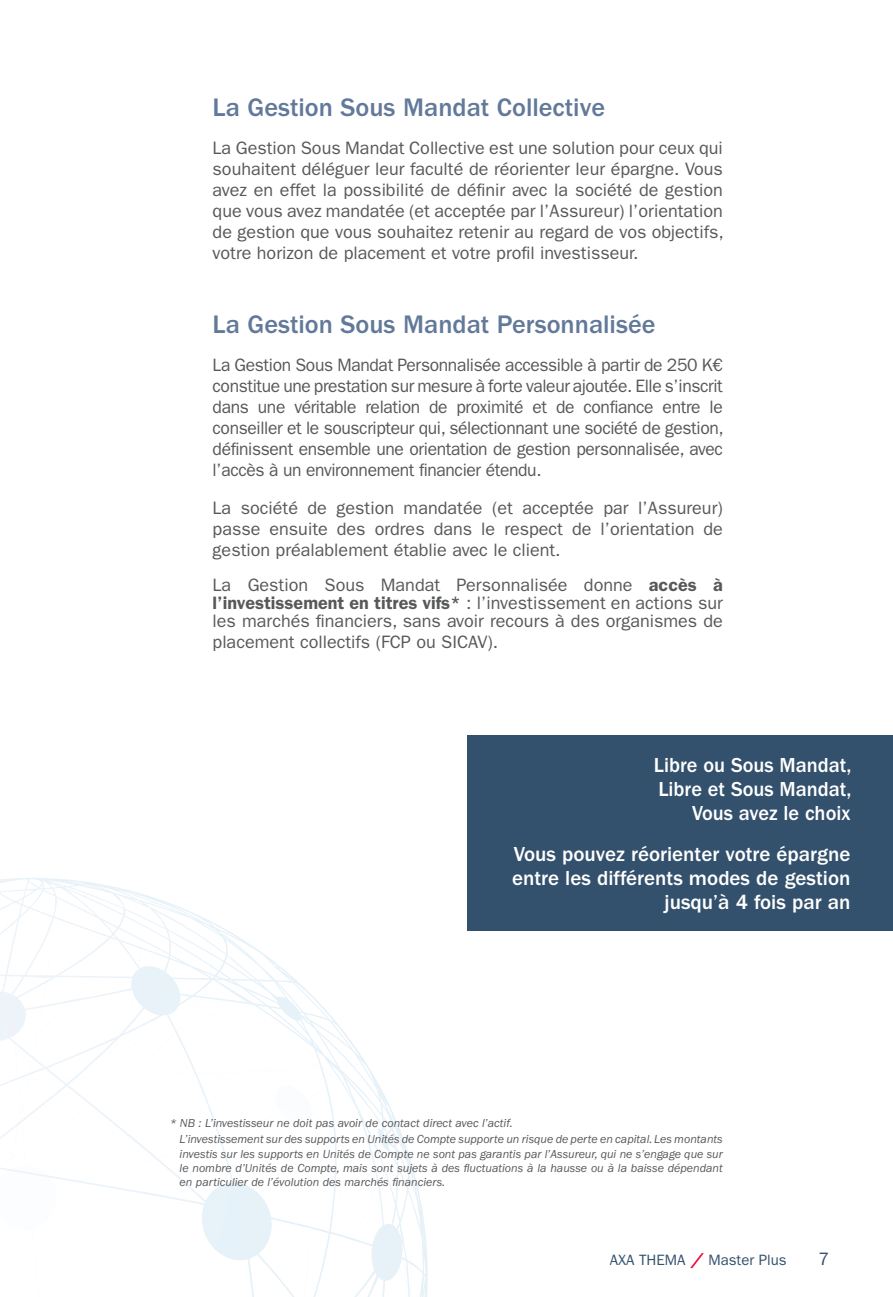
<style>
.page{position:relative;width:893px;height:1297px;background:#fff}
.page>*{position:absolute;margin:0;border:0;box-sizing:border-box;transform-origin:0 0}
.t1{font:500 26.25px "ITC Franklin Gothic Std";color:#627999}
.t2{font:500 21px/24px "ITC Franklin Gothic Std";color:#fff;text-align:right}
.t3{font:18px/21px "ITC Franklin Gothic Std";color:#57585a;text-align:justify}
.t4{font:18px "ITC Franklin Gothic Std";color:#33516d}
.t5{font:15px "ITC Franklin Gothic Std";color:#33516d}
.t6{font:italic 12px/14.4px "ITC Franklin Gothic Std";color:#57585a}
.s1{font-weight:600}
</style>
<div class="page">
<svg style="left:690px;top:1253px;width:14px;height:15px"></svg>
<svg style="left:0;top:878px;width:428px;height:419px"></svg>
<svg style="left:370px;top:1224px;width:33px;height:57px"></svg>
<svg style="left:128px;top:966px;width:56px;height:53px"></svg>
<svg style="left:275px;top:996px;width:28px;height:26px"></svg>
<svg style="left:377px;top:1128px;width:13px;height:23px"></svg>
<svg style="left:197px;top:1183px;width:79px;height:82px"></svg>
<svg style="left:0;top:991px;width:28px;height:52px"></svg>
<div style="left:468px;top:736px;width:425px;height:195px;background:#33516d"></div>
<h1 class="t1" style="left:213px;top:92px;width:394px">La Gestion Sous Mandat Collective</h1>
<p class="t3" style="left:213px;top:137px;width:513px">La Gestion Sous Mandat Collective est une solution pour ceux qui souhaitent déléguer leur faculté de réorienter leur épargne. Vous avez en effet la possibilité de définir avec la société de gestion que vous avez mandatée (et acceptée par l’Assureur) l’orientation de gestion que vous souhaitez retenir au regard de vos objectifs, votre horizon de placement et votre profil investisseur.</p>
<h1 class="t1" style="left:213px;top:309px;width:444px">La Gestion Sous Mandat Personnalisée</h1>
<p class="t3" style="left:213px;top:354px;width:513px">La Gestion Sous Mandat Personnalisée accessible à partir de 250 K€ constitue une prestation sur mesure à forte valeur ajoutée. Elle s’inscrit dans une véritable relation de proximité et de confiance entre le conseiller et le souscripteur qui, sélectionnant une société de gestion, définissent ensemble une orientation de gestion personnalisée, avec l’accès à un environnement financier étendu.</p>
<p class="t3" style="left:213px;top:497px;width:512px">La société de gestion mandatée (et acceptée par l’Assureur) passe ensuite des ordres dans le respect de l’orientation de gestion préalablement établie avec le client.</p>
<p class="t3" style="left:213px;top:576px;width:512px;line-height:18px">La Gestion Sous Mandat Personnalisée donne <span class="s1">accès à l’investissement en titres vifs*</span> : l’investissement en actions sur les marchés financiers, sans avoir recours à des organismes de</p>
<p class="t3" style="left:213px;top:631px;width:287px">placement collectifs (FCP ou SICAV).</p>
<p class="t2" style="left:654px;top:753px;width:199px">Libre ou Sous Mandat,<br>Libre et Sous Mandat,<br>Vous avez le choix</p>
<p class="t2" style="left:512px;top:842px;width:340px">Vous pouvez réorienter votre épargne entre les différents modes de gestion jusqu’à 4 fois par an</p>
<p class="t6" style="left:180px;top:1115px;width:545px;line-height:16.5px;text-indent:-10px">* NB : L’investisseur ne doit pas avoir de contact direct avec l’actif.<br>L’investissement sur des supports en Unités de Compte supporte un risque de perte en capital. Les montants</p>
<p class="t6" style="left:180px;top:1146px;width:545px;text-align:justify">investis sur les supports en Unités de Compte ne sont pas garantis par l’Assureur, qui ne s’engage que sur le nombre d’Unités de Compte, mais sont sujets à des fluctuations à la hausse ou à la baisse dépendant en particulier de l’évolution des marchés financiers.</p>
<p class="t5" style="left:610px;top:1251px;width:77px">AXA THEMA</p>
<p class="t5" style="left:708px;top:1251px;width:80px">Master Plus</p>
<p class="t4" style="left:818px;top:1249px;width:12px">7</p>
</div>
